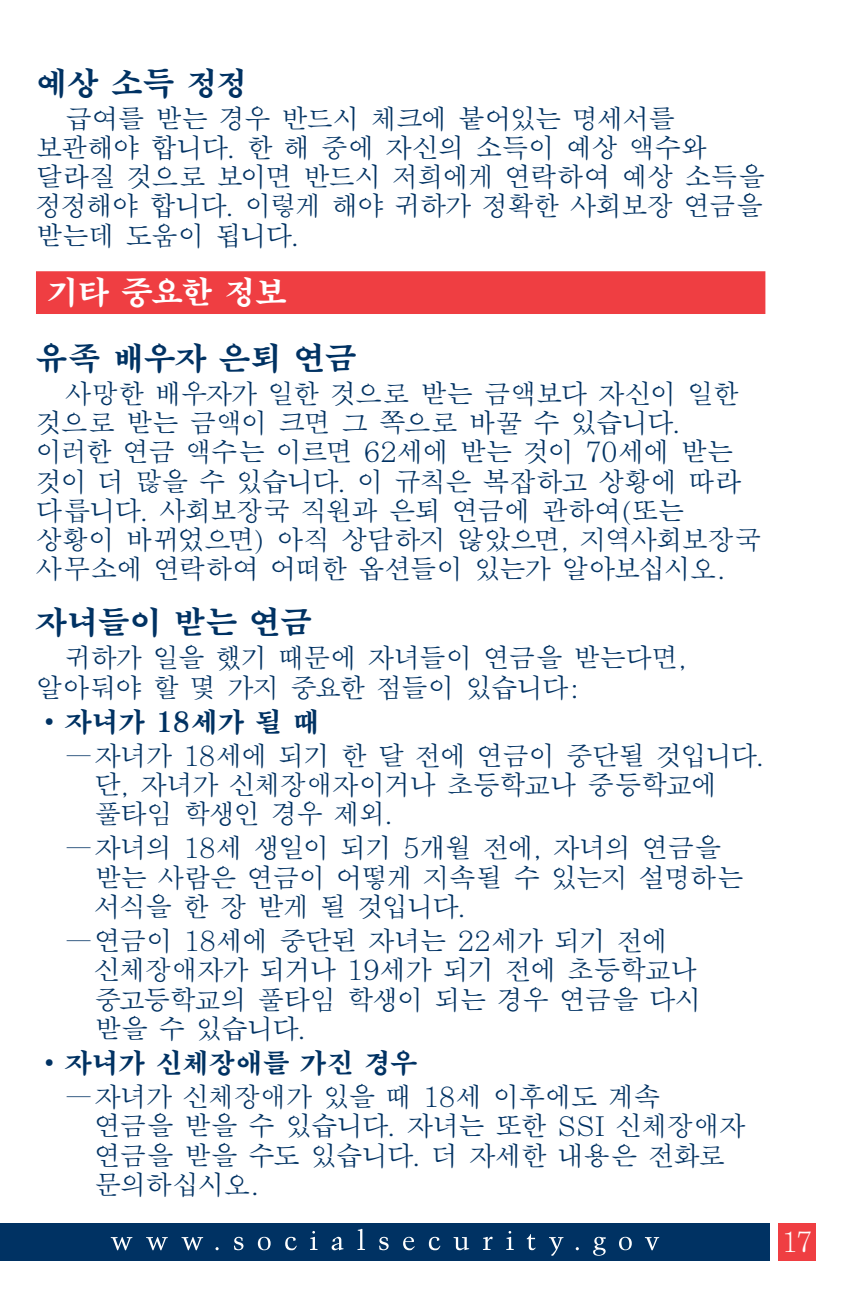
<style>
.page{position:relative;width:851px;height:1296px;background:#fff}
.page>*{position:absolute;margin:0;border:0;box-sizing:border-box;transform-origin:0 0}
.H2{font:700 31.5px "SM Myungjo Std";color:#003263}
.H1-1{font:700 31.5px "SM Myungjo Std";letter-spacing:-.035em;color:#fff}
.Paragraph{font:500 27px/29.2px "SM Myungjo Std";letter-spacing:-.055em;color:#003263}
.t1{font:700 27px "SM Myungjo Std";letter-spacing:-.01em;color:#003263}
.t2{font:500 27px "SM Myungjo Std";color:#fff}
.s1{font-weight:500}
</style>
<div class="page">
<div style="left:778px;top:1223px;width:38px;height:38px;background:#ef3e42"></div>
<div style="left:0;top:1223px;width:770px;height:38px;background:#003263"></div>
<svg style="left:111px;top:1229px;width:548px;height:27px"></svg>
<div style="left:36px;top:271px;width:729px;height:43px;background:#ef3e42"></div>
<p class="H2" style="left:36px;top:65px;width:213px">예상 소득 정정</p>
<p class="Paragraph" style="left:36px;top:105px;width:730px;text-indent:29px">급여를 받는 경우 반드시 체크에 붙어있는 명세서를 보관해야 합니다. 한 해 중에 자신의 소득이 예상 액수와 달라질 것으로 보이면 반드시 저희에게 연락하여 예상 소득을 정정해야 합니다. 이렇게 해야 귀하가 정확한 사회보장 연금을 받는데 도움이 됩니다.</p>
<h1 class="H1-1" style="left:47px;top:274px;width:241px">기타 중요한 정보</h1>
<p class="H2" style="left:36px;top:341px;width:322px">유족 배우자 은퇴 연금</p>
<p class="Paragraph" style="left:36px;top:380px;width:727px;text-indent:29px">사망한 배우자가 일한 것으로 받는 금액보다 자신이 일한 것으로 받는 금액이 크면 그 쪽으로 바꿀 수 있습니다. 이러한 연금 액수는 이르면 62세에 받는 것이 70세에 받는 것이 더 많을 수 있습니다. 이 규칙은 복잡하고 상황에 따라 다릅니다. 사회보장국 직원과 은퇴 연금에 관하여(또는 상황이 바뀌었으면) 아직 상담하지 않았으면, 지역사회보장국 사무소에 연락하여 어떠한 옵션들이 있는가 알아보십시오.</p>
<p class="H2" style="left:36px;top:605px;width:277px">자녀들이 받는 연금</p>
<p class="Paragraph" style="left:36px;top:644px;width:653px;text-indent:29px">귀하가 일을 했기 때문에 자녀들이 연금을 받는다면, 알아둬야 할 몇 가지 중요한 점들이 있습니다:</p>
<p class="t1" style="left:36px;top:707px;width:285px"><span class="s1">•</span>자녀가 18세가 될 때</p>
<p class="Paragraph" style="left:94px;top:742px;width:672px;text-indent:-29px">—자녀가 18세에 되기 한 달 전에 연금이 중단될 것입니다. 단, 자녀가 신체장애자이거나 초등학교나 중등학교에 풀타임 학생인 경우 제외.</p>
<p class="Paragraph" style="left:94px;top:834px;width:651px;text-indent:-29px">—자녀의 18세 생일이 되기 5개월 전에, 자녀의 연금을 받는 사람은 연금이 어떻게 지속될 수 있는지 설명하는 서식을 한 장 받게 될 것입니다.</p>
<p class="Paragraph" style="left:94px;top:927px;width:609px;text-indent:-29px">—연금이 18세에 중단된 자녀는 22세가 되기 전에 신체장애자가 되거나 19세가 되기 전에 초등학교나 중고등학교의 풀타임 학생이 되는 경우 연금을 다시 받을 수 있습니다.</p>
<p class="t1" style="left:36px;top:1048px;width:383px"><span class="s1">•</span>자녀가 신체장애를 가진 경우</p>
<p class="Paragraph" style="left:94px;top:1083px;width:653px;text-indent:-29px">—자녀가 신체장애가 있을 때 18세 이후에도 계속 연금을 받을 수 있습니다. 자녀는 또한 SSI 신체장애자 연금을 받을 수도 있습니다. 더 자세한 내용은 전화로 문의하십시오.</p>
<p class="t2" style="left:781px;top:1227px;width:33px">17</p>
</div>
